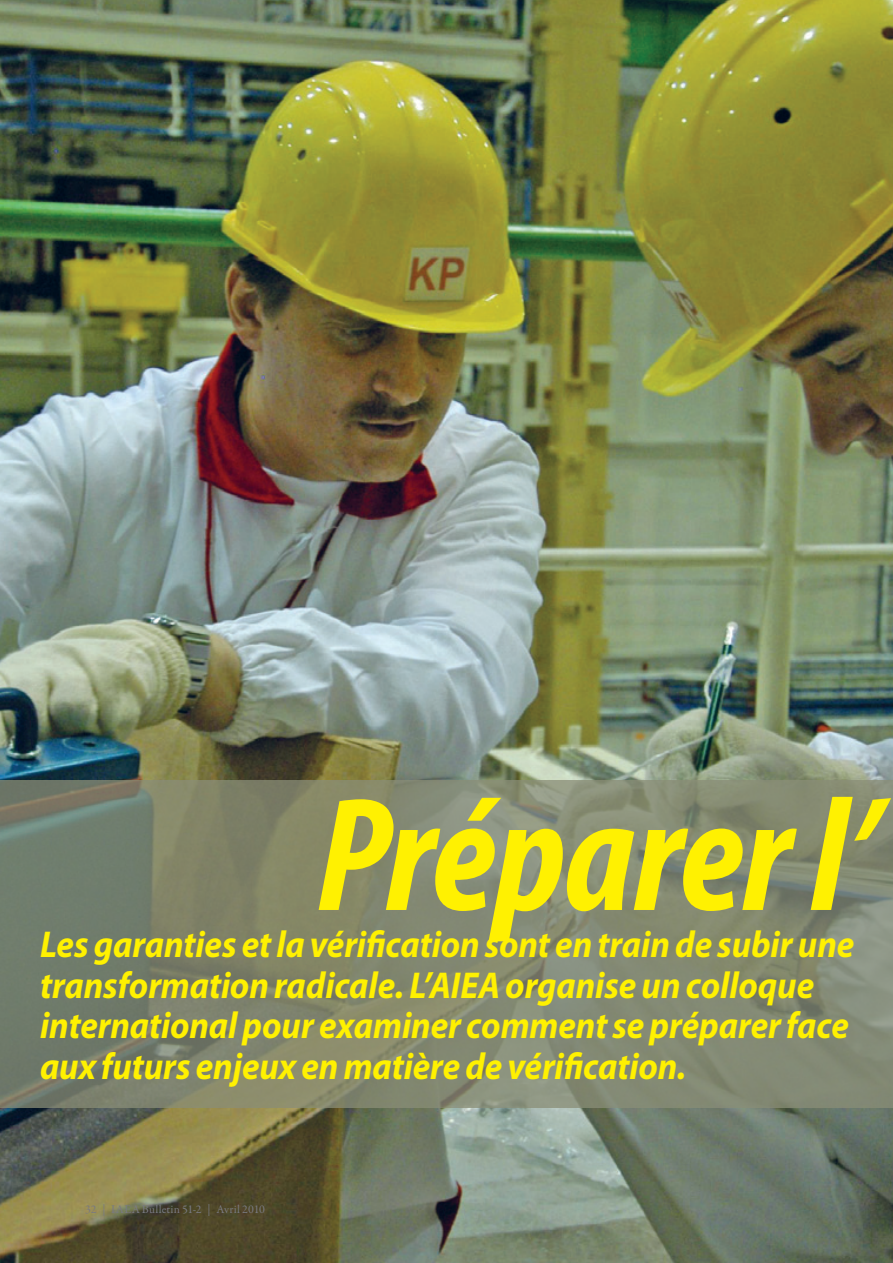
<style>
.page{position:relative;width:893px;height:1263px;background:#fff}
.page>*{position:absolute;margin:0;border:0;box-sizing:border-box;transform-origin:0 0}
.t1{font:italic 700 condensed 163.5px "Myriad Pro";letter-spacing:-.01em;color:#fff101}
.t2{font:italic 700 37.5px/40.5px "Myriad Pro";letter-spacing:-.005em;color:#fff101;scale:.93 1}
.t3{font:12px "Garamond Premr Pro";letter-spacing:.02em;color:#797a81}
</style>
<div class="page">
<img style="left:0;top:0;width:893px;height:1263px">
<svg style="left:0;top:779px;width:893px;height:328px;background:#808670"></svg>
<h1 class="t1" style="left:316px;top:754px;width:562px">Préparer l’</h1>
<p class="t2" style="left:40px;top:923px;width:877px">Les garanties et la vérification sont en train de subir une transformation radicale. L’AIEA organise un colloque international pour examiner comment se préparer face aux futurs enjeux en matière de vérification.</p>
<p class="t3" style="left:85px;top:1201px;width:182px">32 | IAEA Bulletin 51-2 | Avril 2010</p>
</div>
